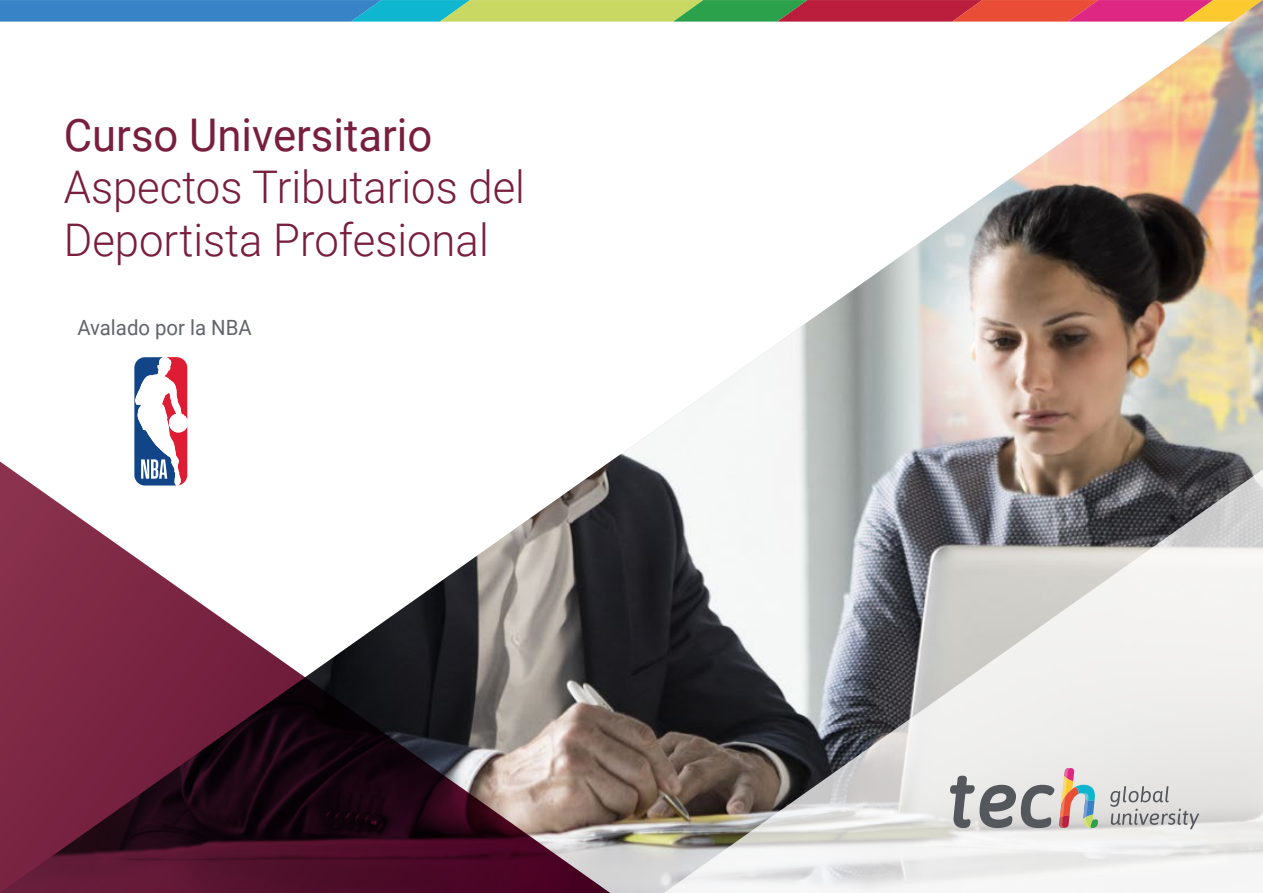
<style>
.page{position:relative;width:1263px;height:893px;background:#fff}
.page>*{position:absolute;margin:0;border:0;box-sizing:border-box;transform-origin:0 0}
.t1{font:300 45px/52.5px "Roboto";color:#791e3c}
.t2{font:45px "Roboto";color:#791e3c}
.t3{font:21px "Roboto";color:#61646a}
</style>
<div class="page">
<img style="left:0;top:0;width:1263px;height:454px">
<svg style="left:0;top:446px;width:640px;height:447px"></svg>
<svg style="left:634px;top:454px;width:629px;height:439px"></svg>
<svg style="left:1110px;top:786px;width:89px;height:43px;background:#c6c6c6"></svg>
<svg style="left:950px;top:768px;width:148px;height:60px;background:#b8b5b3"></svg>
<svg style="left:134px;top:357px;width:53px;height:129px"></svg>
<p class="t2" style="left:64px;top:103px;width:370px">Curso Universitario</p>
<p class="t1" style="left:64px;top:159px;width:463px">Aspectos Tributarios del<br>Deportista Profesional</p>
<p class="t3" style="left:77px;top:313px;width:176px">Avalado por la NBA</p>
</div>
